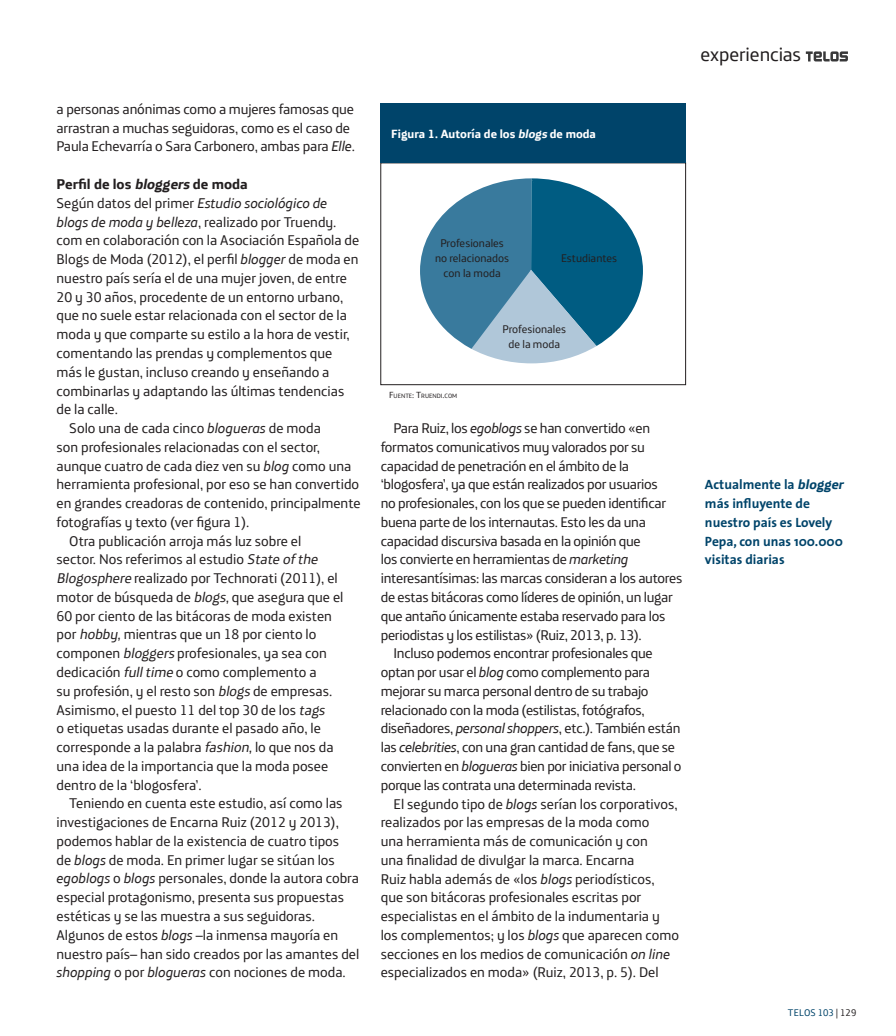
<style>
.page{position:relative;width:896px;height:1036px;background:#fff}
.page>*{position:absolute;margin:0;border:0;box-sizing:border-box;transform-origin:0 0}
.t1{font:19.5px "Telefonica Text";letter-spacing:-.005em;color:#231f20}
.t2{font:14.25px/18.8px "Telefonica Text";color:#231f20}
.t3{font:14.25px "Telefonica Text";letter-spacing:-.02em;color:#231f20}
.t4{font:italic 14.25px "Telefonica Text";color:#231f20}
.t5{font:700 14.25px "Telefonica Text";color:#231f20}
.t6{font:700 13.5px/18.8px "The Sans";color:#00446a}
.t7{font:700 12px "Telefonica Text";color:#fff}
.t8{font:11.25px/15px "Telefonica Text";color:#231f20;text-align:center}
.t9{font:9.75px "Telefonica Text";letter-spacing:.01em;color:#00446a}
.t10{font:6.3px "Telefonica Text";color:#231f20}
.s1{font-style:italic}
.s2{font-style:normal}
.s3{font-size:9px}
.s4{font-family:"Telefonica Text";font-style:italic}
.s5{color:#231f20}
</style>
<div class="page">
<svg style="left:805px;top:51px;width:42px;height:10px"></svg>
<div style="left:380px;top:163px;width:305px;height:222px;border:1px solid #231f20"></div>
<div style="left:380px;top:103px;width:305px;height:60px;background:#00446a"></div>
<svg style="left:420px;top:178px;width:223px;height:185px"></svg>
<p class="t2" style="left:57px;top:98px;width:300px">a personas anónimas como a mujeres famosas que arrastran a muchas seguidoras, como es el caso de<br>Paula Echevarría o Sara Carbonero, ambas para <span class="s1">Elle</span>.</p>
<p class="t5" style="left:57px;top:171px;width:193px">Perfil de los <span class="s1">bloggers</span>de moda</p>
<p class="t4" style="left:57px;top:191px;width:272px"><span class="s2">Según datos del primer</span> Estudio sociológico de</p>
<p class="t2" style="left:57px;top:211px;width:281px"><span class="s1">blogs de moda y belleza</span>, realizado por Truendy.</p>
<p class="t2" style="left:57px;top:230px;width:304px">com en colaboración con la Asociación Española de</p>
<p class="t2" style="left:57px;top:248px;width:303px">Blogs de Moda (2012), el perfil <span class="s1">blogger</span> de moda en</p>
<p class="t2" style="left:57px;top:267px;width:292px">nuestro país sería el de una mujer joven, de entre</p>
<p class="t2" style="left:57px;top:286px;width:288px">20 y 30 años, procedente de un entorno urbano,</p>
<p class="t2" style="left:57px;top:305px;width:292px">que no suele estar relacionada con el sector de la</p>
<p class="t2" style="left:57px;top:323px;width:295px">moda y que comparte su estilo a la hora de vestir,</p>
<p class="t2" style="left:57px;top:342px;width:277px">comentando las prendas y complementos que</p>
<p class="t2" style="left:57px;top:361px;width:274px">más le gustan, incluso creando y enseñando a</p>
<p class="t2" style="left:57px;top:380px;width:289px">combinarlas y adaptando las últimas tendencias</p>
<p class="t2" style="left:57px;top:398px;width:63px">de la calle.</p>
<p class="t2" style="left:69px;top:417px;width:253px">Solo una de cada cinco <span class="s1">blogueras</span> de moda</p>
<p class="t2" style="left:57px;top:436px;width:265px">son profesionales relacionadas con el sector,</p>
<p class="t2" style="left:57px;top:455px;width:296px">aunque cuatro de cada diez ven su <span class="s1">blog</span> como una</p>
<p class="t2" style="left:57px;top:473px;width:304px">herramienta profesional, por eso se han convertido</p>
<p class="t2" style="left:57px;top:492px;width:306px">en grandes creadoras de contenido, principalmente</p>
<p class="t2" style="left:57px;top:511px;width:194px">fotografías y texto (ver figura 1).</p>
<p class="t2" style="left:69px;top:530px;width:233px">Otra publicación arroja más luz sobre el</p>
<p class="t2" style="left:57px;top:549px;width:266px">sector. Nos referimos al estudio <span class="s1">State ofthe</span></p>
<p class="t2" style="left:57px;top:567px;width:283px"><span class="s1">Blogosphere</span> realizado por Technorati (2011), el</p>
<p class="t2" style="left:57px;top:586px;width:288px">motor de búsqueda de <span class="s1">blogs,</span>que asegura que el</p>
<p class="t2" style="left:57px;top:605px;width:277px">60 por ciento de las bitácoras de moda existen</p>
<p class="t2" style="left:57px;top:624px;width:261px">por <span class="s1">hobby,</span>mientras que un 18 por ciento lo</p>
<p class="t2" style="left:57px;top:642px;width:272px">componen <span class="s1">bloggers</span>profesionales, ya sea con</p>
<p class="t2" style="left:57px;top:661px;width:261px">dedicación <span class="s1">fulltime</span> o como complemento a</p>
<p class="t2" style="left:57px;top:680px;width:277px">su profesión, y el resto son <span class="s1">blogs</span>de empresas.</p>
<p class="t2" style="left:57px;top:699px;width:273px">Asimismo, el puesto 11 del top 30 de los <span class="s1">tags</span></p>
<p class="t2" style="left:57px;top:717px;width:266px">o etiquetas usadas durante el pasado año, le</p>
<p class="t2" style="left:57px;top:736px;width:278px">corresponde a la palabra <span class="s1">fashion,</span>lo que nos da</p>
<p class="t2" style="left:57px;top:755px;width:273px">una idea de la importancia que la moda posee</p>
<p class="t2" style="left:57px;top:774px;width:147px">dentro de la ‘blogosfera’.</p>
<p class="t2" style="left:69px;top:792px;width:275px">Teniendo en cuenta este estudio, así como las</p>
<p class="t2" style="left:57px;top:811px;width:284px">investigaciones de Encarna Ruiz (2012 y 2013),</p>
<p class="t2" style="left:57px;top:830px;width:284px">podemos hablar de la existencia de cuatro tipos</p>
<p class="t2" style="left:57px;top:849px;width:280px">de <span class="s1">blogs</span> de moda. En primer lugar se sitúan los</p>
<p class="t2" style="left:57px;top:867px;width:304px"><span class="s1">egoblogs</span> o <span class="s1">blogs</span> personales, donde la autora cobra</p>
<p class="t2" style="left:57px;top:886px;width:289px">especial protagonismo, presenta sus propuestas</p>
<p class="t2" style="left:57px;top:905px;width:260px">estéticas y se las muestra a sus seguidoras.</p>
<p class="t2" style="left:57px;top:924px;width:283px">Algunos de estos <span class="s1">blogs</span> –la inmensa mayoría en</p>
<p class="t2" style="left:57px;top:943px;width:304px">nuestro país– han sido creados por las amantes del</p>
<p class="t2" style="left:57px;top:961px;width:291px"><span class="s1">shopping</span> o por <span class="s1">blogueras</span> con nociones de moda.</p>
<p class="t7" style="left:391px;top:123px;width:206px">Figura 1. Autoría de los <span class="s1">blogs</span>de moda</p>
<h1 class="t1" style="left:700px;top:38px;width:102px">experiencias</h1>
<p class="t8" style="left:435px;top:234px;width:76px">Profesionales no relacionados con la moda</p>
<p class="t8" style="left:561px;top:249px;width:58px">Estudiantes</p>
<p class="t10" style="left:389px;top:390px;width:69px"><span class="s3">F</span>UENTE<span class="s3">: T</span>RUENDI<span class="s3">.</span>COM</p>
<p class="t8" style="left:502px;top:320px;width:65px">Profesionales de la moda</p>
<p class="t3" style="left:393px;top:416px;width:258px">Para Ruiz, los <span class="s1">egoblogs</span> se han convertido «en</p>
<p class="t3" style="left:381px;top:435px;width:266px">formatos comunicativos muy valorados por su</p>
<p class="t3" style="left:381px;top:454px;width:250px">capacidad de penetración en el ámbito de la</p>
<p class="t3" style="left:381px;top:472px;width:278px">‘blogosfera’, ya que están realizados por usuarios</p>
<p class="t3" style="left:381px;top:491px;width:287px">no profesionales, con los que se pueden identificar</p>
<p class="t3" style="left:381px;top:510px;width:267px">buena parte de los internautas. Esto les da una</p>
<p class="t3" style="left:381px;top:529px;width:261px">capacidad discursiva basada en la opinión que</p>
<p class="t3" style="left:381px;top:547px;width:249px">los convierte en herramientas de <span class="s1">marketing</span></p>
<p class="t3" style="left:381px;top:566px;width:303px">interesantísimas: las marcas consideran a los autores</p>
<p class="t3" style="left:381px;top:585px;width:293px">de estas bitácoras como líderes de opinión, un lugar</p>
<p class="t3" style="left:381px;top:604px;width:286px">que antaño únicamente estaba reservado para los</p>
<p class="t3" style="left:381px;top:622px;width:262px">periodistas y los estilistas» (Ruiz, 2013, p. 13).</p>
<p class="t3" style="left:393px;top:641px;width:261px">Incluso podemos encontrar profesionales que</p>
<p class="t3" style="left:381px;top:660px;width:270px">optan por usar el <span class="s1">blog</span> como complemento para</p>
<p class="t3" style="left:381px;top:679px;width:269px">mejorar su marca personal dentro de su trabajo</p>
<p class="t3" style="left:381px;top:698px;width:265px">relacionado con la moda (estilistas, fotógrafos,</p>
<p class="t3" style="left:381px;top:716px;width:301px">diseñadores, <span class="s1">personal shoppers</span>, etc.). También están</p>
<p class="t3" style="left:381px;top:735px;width:296px">las <span class="s1">celebrities</span>, con una gran cantidad de fans, que se</p>
<p class="t3" style="left:381px;top:754px;width:302px">convierten en <span class="s1">blogueras</span> bien por iniciativa personal o</p>
<p class="t3" style="left:381px;top:773px;width:257px">porque las contrata una determinada revista.</p>
<p class="t2" style="left:393px;top:793px;width:285px">El segundo tipo de <span class="s1">blogs</span> serían los corporativos,</p>
<p class="t2" style="left:381px;top:811px;width:270px">realizados por las empresas de la moda como</p>
<p class="t2" style="left:381px;top:830px;width:268px">una herramienta más de comunicación y con</p>
<p class="t2" style="left:381px;top:849px;width:255px">una finalidad de divulgar la marca. Encarna</p>
<p class="t2" style="left:381px;top:868px;width:275px">Ruiz habla además de «los <span class="s1">blogs</span> periodísticos,</p>
<p class="t2" style="left:381px;top:886px;width:262px">que son bitácoras profesionales escritas por</p>
<p class="t2" style="left:381px;top:905px;width:280px">especialistas en el ámbito de la indumentaria y</p>
<p class="t2" style="left:381px;top:924px;width:300px">los complementos; y los <span class="s1">blogs</span> que aparecen como</p>
<p class="t2" style="left:381px;top:943px;width:291px">secciones en los medios de comunicación <span class="s1">on line</span></p>
<p class="t2" style="left:381px;top:961px;width:279px">especializados en moda» (Ruiz, 2013, p. 5). Del</p>
<p class="t6" style="left:705px;top:475px;width:144px">Actualmente la <span class="s4">blogger </span>más influyente de nuestro país es Lovely<br>Pepa, con unas 100.000 visitas diarias</p>
<p class="t9" style="left:787px;top:1004px;width:70px">TELOS 103 <span class="s5">| 129</span></p>
</div>
